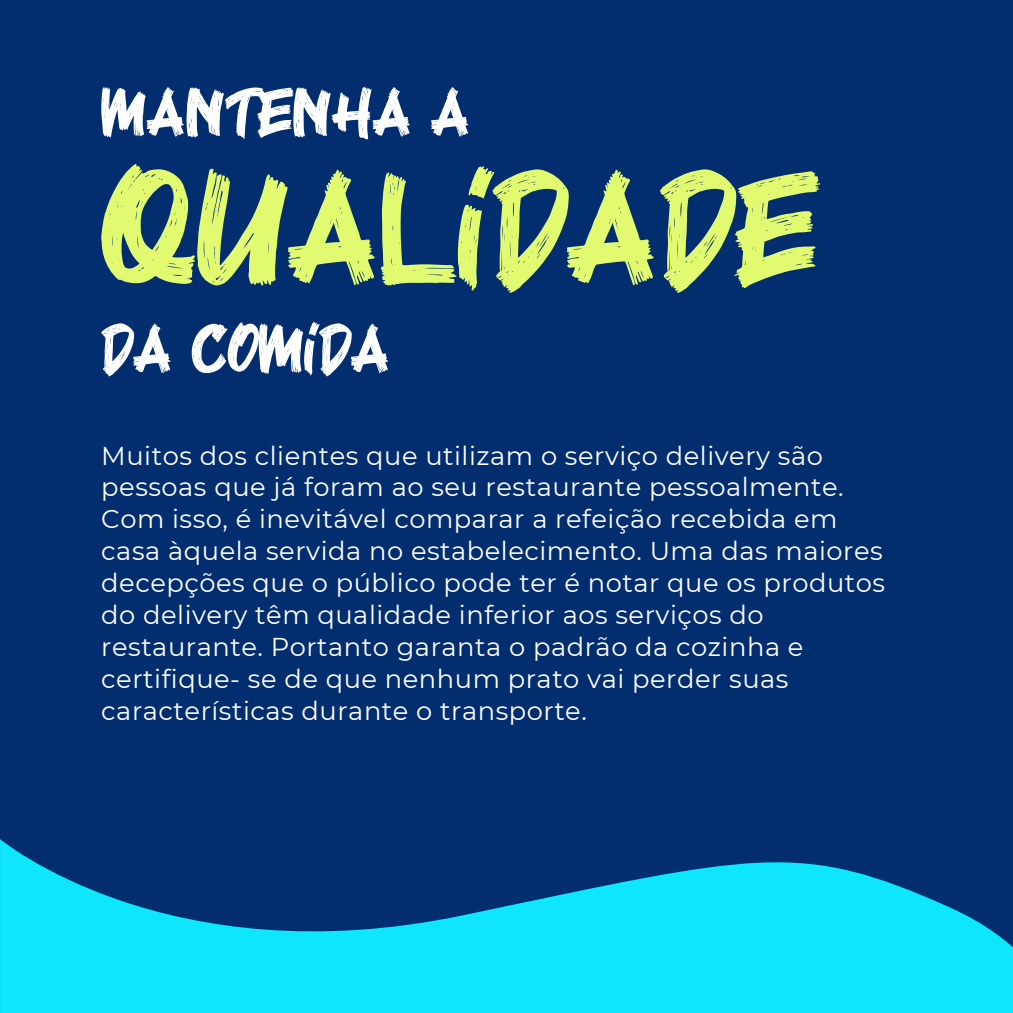
<style>
.page{position:relative;width:1013px;height:1013px;background:#fff}
.page>*{position:absolute;margin:0;border:0;box-sizing:border-box;transform-origin:0 0}
.t1{font:120.25px "Black Rocker";letter-spacing:.02em;color:#e1fa70}
.t2{font:51.62px "Black Rocker";letter-spacing:.02em;color:#fff}
.t3{font:25.75px/31.9px "Montserrat";letter-spacing:.02em;color:#fff}
</style>
<div class="page">
<div style="left:0;top:0;width:1012px;height:1012px;background:#022e70"></div>
<svg style="left:0;top:839px;width:1012px;height:173px;fill:#0ee6fb"></svg>
<h1 class="t2" style="left:101px;top:73px;width:370px">MANTENHA A</h1>
<h2 class="t1" style="left:101px;top:138px;width:717px">QUALIDADE</h2>
<p class="t2" style="left:101px;top:310px;width:290px">DA COMIDA</p>
<h2 class="t3" style="left:101px;top:439px;width:785px">Muitos dos clientes que utilizam o serviço delivery são pessoas que já foram ao seu restaurante pessoalmente.<br>Com isso, é inevitável comparar a refeição recebida em casa àquela servida no estabelecimento. Uma das maiores decepções que o público pode ter é notar que os produtos do delivery têm qualidade inferior aos serviços do restaurante. Portanto garanta o padrão da cozinha e certifique- se de que nenhum prato vai perder suas características durante o transporte.</h2>
</div>
